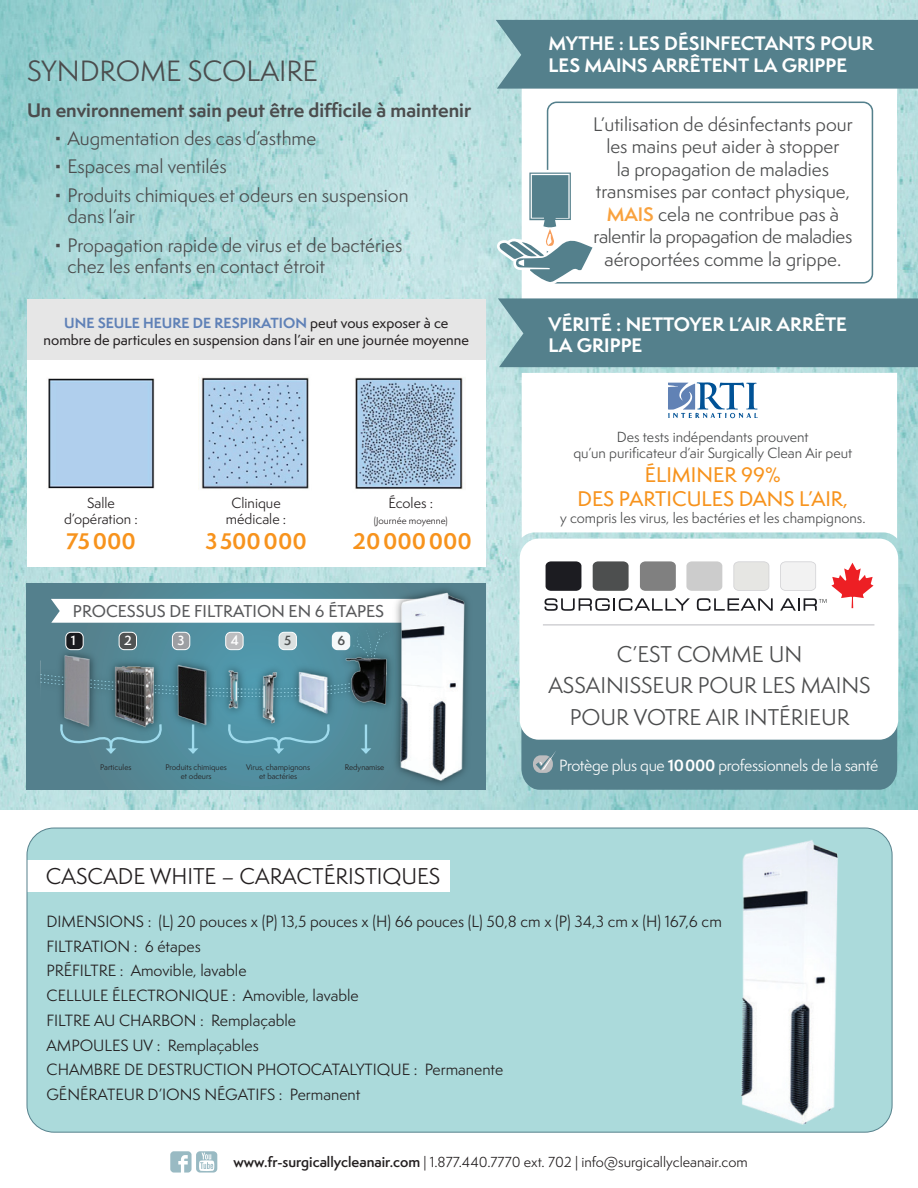
<style>
.page{position:relative;width:918px;height:1188px;background:#fff}
.page>*{position:absolute;margin:0;border:0;box-sizing:border-box;transform-origin:0 0}
.t1{font:27px "Semplicita Pro";color:#4b4c4d}
.t2{font:21px/31.5px "Semplicita Pro";color:#4b4c4d;text-align:center}
.t3{font:21px "Semplicita Pro";color:#231f20}
.t4{font:700 21px "Semplicita Pro";color:#f7931d}
.t5{font:500 19.5px/24px "Semplicita Pro";color:#f7931d;text-align:center}
.t6{font:18px/22.5px "Semplicita Pro";color:#4b4c4d}
.t7{font:700 18px/21.6px "Semplicita Pro";color:#fff}
.t8{font:700 18px "Semplicita Pro";color:#4b4c4d}
.t9{font:500 15.75px "Semplicita Pro";color:#57585a}
.t10{font:15px "Semplicita Pro";color:#231f20}
.t11{font:15px "Semplicita Pro";letter-spacing:-.02em;color:#fff}
.t12{font:13.5px/16.2px "Semplicita Pro";color:#231f20;text-align:center}
.t13{font:13.5px/16.5px "Semplicita Pro";color:#4b4c4d;text-align:center}
.t14{font:500 13.5px/16.2px "Semplicita Pro";color:#231f20;text-align:center}
.t15{font:600 12.45px "Semplicita Pro";color:#fff}
.t16{font:600 12.45px "Semplicita Pro";color:#505353}
.t17{font:9px "Semplicita Pro";color:#231f20}
.t18{font:7.5px/9px "Semplicita Pro";color:#231f20;text-align:center}
.s1{font-weight:700;color:#5f81b7}
.s2{font-weight:600;color:#f9a23e}
.s3{font-weight:700}
.s4{font-weight:600}
</style>
<div class="page">
<img style="left:0;top:0;width:918px;height:810px">
<div style="left:27px;top:828px;width:865px;height:304px;background:#abdadb;border-radius:27px"></div>
<div style="left:27px;top:583px;width:459px;height:207px;background:linear-gradient(to right,#538795,#538694)"></div>
<img style="left:38px;top:647px;width:330px;height:95px">
<svg style="left:349px;top:646px;width:19px;height:11px"></svg>
<img style="left:41px;top:647px;width:3px;height:69px">
<svg style="left:51px;top:599px;width:338px;height:48px"></svg>
<img style="left:46px;top:648px;width:343px;height:82px">
<img style="left:389px;top:586px;width:82px;height:201px">
<img style="left:394px;top:588px;width:74px;height:195px">
<div style="left:332px;top:632px;width:18px;height:18px;background:#f5f9fa;border-radius:5px"></div>
<div style="left:332px;top:632px;width:18px;height:18px;border:1px solid #fff;border-radius:5px"></div>
<hr style="left:365px;top:725px;width:2px;height:28px;background:#9fdbed">
<hr style="left:192px;top:725px;width:2px;height:28px;background:#9fdbed">
<svg style="left:55px;top:722px;width:112px;height:32px;background:#5a8b98"></svg>
<svg style="left:188px;top:748px;width:10px;height:6px"></svg>
<svg style="left:223px;top:722px;width:112px;height:32px;background:#5798ab"></svg>
<svg style="left:361px;top:748px;width:10px;height:6px"></svg>
<div style="left:27px;top:860px;width:422px;height:31px;background:#fff"></div>
<img style="left:741px;top:840px;width:97px;height:285px">
<div style="left:27px;top:360px;width:459px;height:206px;background:#fff"></div>
<div style="left:27px;top:299px;width:459px;height:61px;background:#e6e6e6"></div>
<img style="left:48px;top:378px;width:107px;height:111px">
<img style="left:201px;top:377px;width:108px;height:112px">
<img style="left:355px;top:377px;width:108px;height:113px">
<div style="left:521px;top:728px;width:376px;height:62px;background:#54808c"></div>
<svg style="left:533px;top:755px;width:20px;height:18px"></svg>
<svg style="left:536px;top:750px;width:20px;height:21px"></svg>
<div style="left:520px;top:585px;width:378px;height:155px;background:#fff;border-radius:19px"></div>
<div style="left:520px;top:539px;width:378px;height:154px;background:#fff;border-radius:19px"></div>
<svg style="left:546px;top:561px;width:35px;height:30px"></svg>
<svg style="left:593px;top:561px;width:36px;height:30px"></svg>
<svg style="left:640px;top:561px;width:36px;height:30px"></svg>
<svg style="left:686px;top:561px;width:36px;height:30px"></svg>
<svg style="left:733px;top:561px;width:36px;height:30px"></svg>
<svg style="left:545px;top:598px;width:145px;height:13px"></svg>
<svg style="left:697px;top:598px;width:76px;height:13px"></svg>
<svg style="left:780px;top:561px;width:93px;height:50px"></svg>
<hr style="left:543px;top:624px;width:331px;height:2px;background:#d1d1d4">
<svg style="left:522px;top:89px;width:375px;height:209px"></svg>
<div style="left:496px;top:20px;width:422px;height:69px;background:#54808c"></div>
<svg style="left:522px;top:373px;width:375px;height:166px"></svg>
<svg style="left:547px;top:102px;width:326px;height:182px"></svg>
<svg style="left:497px;top:170px;width:99px;height:115px"></svg>
<div style="left:498px;top:298px;width:420px;height:69px;background:#54808c"></div>
<svg style="left:668px;top:382px;width:90px;height:36px"></svg>
<svg style="left:170px;top:1151px;width:47px;height:22px"></svg>
<svg style="left:56px;top:136px;width:4px;height:4px"></svg>
<svg style="left:56px;top:165px;width:4px;height:3px"></svg>
<svg style="left:56px;top:193px;width:4px;height:4px"></svg>
<svg style="left:56px;top:243px;width:4px;height:4px"></svg>
<p class="t1" style="left:27px;top:52px;width:292px">SYNDROME SCOLAIRE</p>
<p class="t8" style="left:27px;top:96px;width:446px">Un environnement sain peut être difficile à maintenir</p>
<p class="t6" style="left:68px;top:127px;width:250px">Augmentation des cas d’asthme</p>
<p class="t6" style="left:68px;top:155px;width:161px">Espaces mal ventilés</p>
<p class="t6" style="left:68px;top:184px;width:343px;line-height:21.6px">Produits chimiques et odeurs en suspension dans l’air</p>
<p class="t6" style="left:68px;top:234px;width:336px;line-height:21.6px">Propagation rapide de virus et de bactéries chez les enfants en contact étroit</p>
<p class="t14" style="left:44px;top:315px;width:427px"><span class="s1">UNE SEULE HEURE DE RESPIRATION</span> peut vous exposer à ce nombre de particules en suspension dans l’air en une journée moyenne</p>
<p class="t12" style="left:64px;top:494px;width:75px">Salle d’opération :</p>
<p class="t4" style="left:66px;top:525px;width:71px">75000</p>
<p class="t12" style="left:226px;top:494px;width:62px">Clinique médicale :</p>
<p class="t4" style="left:205px;top:525px;width:103px">3500000</p>
<p class="t12" style="left:388px;top:494px;width:46px">Écoles :</p>
<p class="t17" style="left:374px;top:514px;width:76px">(Journée moyenne)</p>
<p class="t4" style="left:353px;top:525px;width:121px">20000000</p>
<p class="t9" style="left:73px;top:600px;width:313px">PROCESSUS DE FILTRATION EN 6 ÉTAPES</p>
<p class="t15" style="left:71px;top:632px;width:6px">1</p>
<p class="t15" style="left:124px;top:632px;width:9px">2</p>
<p class="t15" style="left:177px;top:632px;width:9px">3</p>
<p class="t15" style="left:231px;top:632px;width:10px">4</p>
<p class="t16" style="left:284px;top:632px;width:9px">5</p>
<p class="t16" style="left:337px;top:632px;width:9px">6</p>
<p class="t18" style="left:100px;top:762px;width:33px">Particules</p>
<p class="t18" style="left:165px;top:762px;width:63px">Produits chimiques</p>
<p class="t18" style="left:181px;top:771px;width:32px">et odeurs</p>
<p class="t18" style="left:246px;top:762px;width:65px">Virus, champignons et bactéries</p>
<p class="t18" style="left:345px;top:762px;width:41px">Redynamise</p>
<p class="t3" style="left:46px;top:861px;width:396px">CASCADE WHITE – CARACTÉRISTIQUES</p>
<p class="t7" style="left:549px;top:33px;width:326px">MYTHE : LES DÉSINFECTANTS POUR<br>LES MAINS ARRÊTENT LA GRIPPE</p>
<p class="t6" style="left:593px;top:112px;width:261px;text-align:center">L’utilisation de désinfectants pour les mains peut aider à stopper<br>la propagation de maladies transmises par contact physique,<br><span class="s2">MAIS</span> cela ne contribue pas à ralentir la propagation de maladies aéroportées comme la grippe.</p>
<p class="t7" style="left:549px;top:313px;width:300px">VÉRITÉ : NETTOYER L’AIR ARRÊTE<br>LA GRIPPE</p>
<p class="t13" style="left:573px;top:428px;width:281px">Des tests indépendants prouvent<br>qu’un purificateur d’air Surgically Clean Air peut</p>
<p class="t5" style="left:578px;top:463px;width:272px">ÉLIMINER 99%<br>DES PARTICULES DANS L’AIR,</p>
<p class="t13" style="left:560px;top:509px;width:307px">y compris les virus, les bactéries et les champignons.</p>
<p class="t2" style="left:548px;top:638px;width:324px">C’EST COMME UN<br>ASSAINISSEUR POUR LES MAINS<br>POUR VOTRE AIR INTÉRIEUR</p>
<p class="t11" style="left:559px;top:755px;width:321px">Protège plus que <span class="s3">10000</span> professionnels de la santé</p>
<p class="t10" style="left:46px;top:911px;width:677px">DIMENSIONS : (L) 20 pouces x (P) 13,5 pouces x (H) 66 pouces (L) 50,8 cm x (P) 34,3 cm x (H) 167,6 cm</p>
<p class="t10" style="left:46px;top:935px;width:156px">FILTRATION : 6 étapes</p>
<p class="t10" style="left:46px;top:960px;width:202px">PRÉFILTRE : Amovible, lavable</p>
<p class="t10" style="left:46px;top:985px;width:314px">CELLULE ÉLECTRONIQUE : Amovible, lavable</p>
<p class="t10" style="left:46px;top:1010px;width:251px">FILTRE AU CHARBON : Remplaçable</p>
<p class="t10" style="left:46px;top:1034px;width:214px">AMPOULES UV : Remplaçables</p>
<p class="t10" style="left:46px;top:1059px;width:458px">CHAMBRE DE DESTRUCTION PHOTOCATALYTIQUE : Permanente</p>
<p class="t10" style="left:46px;top:1084px;width:315px">GÉNÉRATEUR D’IONS NÉGATIFS : Permanent</p>
<p class="t12" style="left:234px;top:1153px;width:516px"><span class="s4">www.fr-surgicallycleanair.com</span> | 1.877.440.7770 ext. 702 | info@surgicallycleanair.com</p>
</div>
